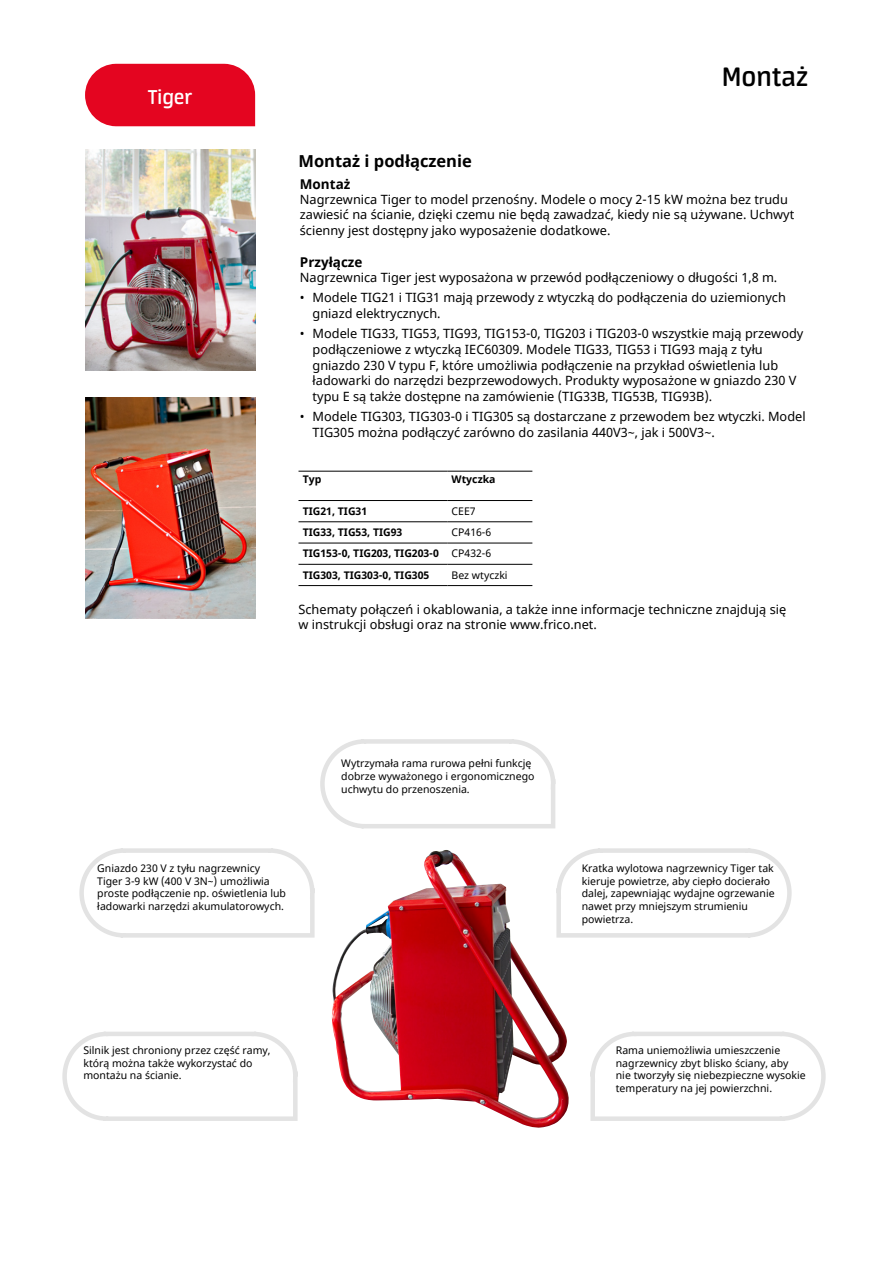
<style>
.page{position:relative;width:893px;height:1263px;background:#fff}
.page>*{position:absolute;margin:0;border:0;box-sizing:border-box;transform-origin:0 0}
.t1{font:600 30px "Neuron";color:#000}
.t2{font:600 22.5px "Neuron";color:#fff}
.t3{font:700 16.5px "Noto Sans";color:#000}
.t4{font:700 13.5px "Noto Sans";color:#000}
.t5{font:12.75px/15.8px "Noto Sans";color:#000}
.t6{font:10.5px/12.6px "Noto Sans";color:#000}
.t7{font:700 10.5px/21.3px "Noto Sans";color:#000;text-align:justify}
.s1{font-weight:400}
</style>
<div class="page">
<img style="left:332px;top:850px;width:237px;height:278px">
<img style="left:85px;top:150px;width:170px;height:221px">
<img style="left:85px;top:398px;width:170px;height:221px">
<div style="left:85px;top:64px;width:170px;height:62px;background:#e40520"></div>
<svg style="left:320px;top:739px;width:236px;height:90px"></svg>
<svg style="left:79px;top:848px;width:236px;height:90px"></svg>
<svg style="left:554px;top:848px;width:238px;height:92px"></svg>
<svg style="left:590px;top:1031px;width:236px;height:90px"></svg>
<svg style="left:62px;top:1031px;width:236px;height:90px"></svg>
<hr style="left:298px;top:471px;width:149px;height:1px;background:#000">
<hr style="left:447px;top:471px;width:85px;height:1px;background:#000">
<hr style="left:298px;top:500px;width:149px;height:1px;background:#000">
<hr style="left:447px;top:500px;width:85px;height:1px;background:#000">
<hr style="left:298px;top:585px;width:149px;height:1px;background:#000">
<hr style="left:447px;top:585px;width:85px;height:1px;background:#000">
<hr style="left:298px;top:521px;width:149px;height:1px;background:#000">
<hr style="left:447px;top:521px;width:85px;height:1px;background:#000">
<hr style="left:298px;top:543px;width:149px;height:1px;background:#000">
<hr style="left:447px;top:543px;width:85px;height:1px;background:#000">
<hr style="left:298px;top:564px;width:149px;height:1px;background:#000">
<hr style="left:447px;top:564px;width:85px;height:1px;background:#000">
<h2 class="t2" style="left:148px;top:85px;width:46px">Tiger</h2>
<h1 class="t1" style="left:722px;top:60px;width:87px">Montaż</h1>
<p class="t3" style="left:298px;top:150px;width:175px">Montaż i podłączenie</p>
<p class="t4" style="left:300px;top:174px;width:52px">Montaż</p>
<p class="t5" style="left:300px;top:192px;width:496px;line-height:15.3px">Nagrzewnica Tiger to model przenośny. Modele o mocy 2-15 kW można bez trudu zawiesić na ścianie, dzięki czemu nie będą zawadzać, kiedy nie są używane. Uchwyt ścienny jest dostępny jako wyposażenie dodatkowe.</p>
<p class="t4" style="left:300px;top:253px;width:64px">Przyłącze</p>
<p class="t5" style="left:300px;top:270px;width:479px">Nagrzewnica Tiger jest wyposażona w przewód podłączeniowy o długości 1,8 m.</p>
<p class="t5" style="left:313px;top:290px;width:475px;text-indent:-13px">• Modele TIG21 i TIG31 mają przewody z wtyczką do podłączenia do uziemionych gniazd elektrycznych.</p>
<p class="t5" style="left:313px;top:326px;width:492px;text-indent:-13px">• Modele TIG33, TIG53, TIG93, TIG153-0, TIG203 i TIG203-0 wszystkie mają przewody podłączeniowe z wtyczką IEC60309. Modele TIG33, TIG53 i TIG93 mają z tyłu gniazdo 230 V typu F, które umożliwia podłączenie na przykład oświetlenia lub ładowarki do narzędzi bezprzewodowych. Produkty wyposażone w gniazdo 230 V typu E są także dostępne na zamówienie (TIG33B, TIG53B, TIG93B).</p>
<p class="t5" style="left:313px;top:409px;width:495px;text-indent:-13px">• Modele TIG303, TIG303-0 i TIG305 są dostarczane z przewodem bez wtyczki. Model<br>TIG305 można podłączyć zarówno do zasilania 440V3~, jak i 500V3~.</p>
<p class="t7" style="left:303px;top:469px;width:20px">Typ</p>
<p class="t7" style="left:452px;top:469px;width:46px">Wtyczka</p>
<p class="t7" style="left:303px;top:501px;width:66px">TIG21, TIG31</p>
<p class="t6" style="left:452px;top:505px;width:26px">CEE7</p>
<p class="t7" style="left:303px;top:522px;width:101px">TIG33, TIG53, TIG93</p>
<p class="t7" style="left:303px;top:522px;width:190px;text-indent:149px"><span class="s1">CP416-6<br></span>TIG153-0, TIG203, TIG203-0 <span class="s1">CP432-6<br></span>TIG303, TIG303-0, TIG305</p>
<p class="t6" style="left:452px;top:569px;width:58px">Bez wtyczki</p>
<p class="t5" style="left:298px;top:602px;width:489px;line-height:15.3px">Schematy połączeń i okablowania, a także inne informacje techniczne znajdują się w instrukcji obsługi oraz na stronie www.frico.net.</p>
<p class="t6" style="left:97px;top:862px;width:190px">Gniazdo 230 V z tyłu nagrzewnicy Tiger 3-9 kW (400 V 3N~) umożliwia proste podłączenie np. oświetlenia lub ładowarki narzędzi akumulatorowych.</p>
<p class="t6" style="left:83px;top:1044px;width:189px">Silnik jest chroniony przez część ramy, którą można także wykorzystać do montażu na ścianie.</p>
<p class="t6" style="left:341px;top:758px;width:195px">Wytrzymała rama rurowa pełni funkcję dobrze wyważonego i ergonomicznego uchwytu do przenoszenia.</p>
<p class="t6" style="left:582px;top:862px;width:194px">Kratka wylotowa nagrzewnicy Tiger tak kieruje powietrze, aby ciepło docierało dalej, zapewniając wydajne ogrzewanie nawet przy mniejszym strumieniu powietrza.</p>
<p class="t6" style="left:616px;top:1044px;width:191px">Rama uniemożliwia umieszczenie nagrzewnicy zbyt blisko ściany, aby nie tworzyły się niebezpieczne wysokie temperatury na jej powierzchni.</p>
</div>
